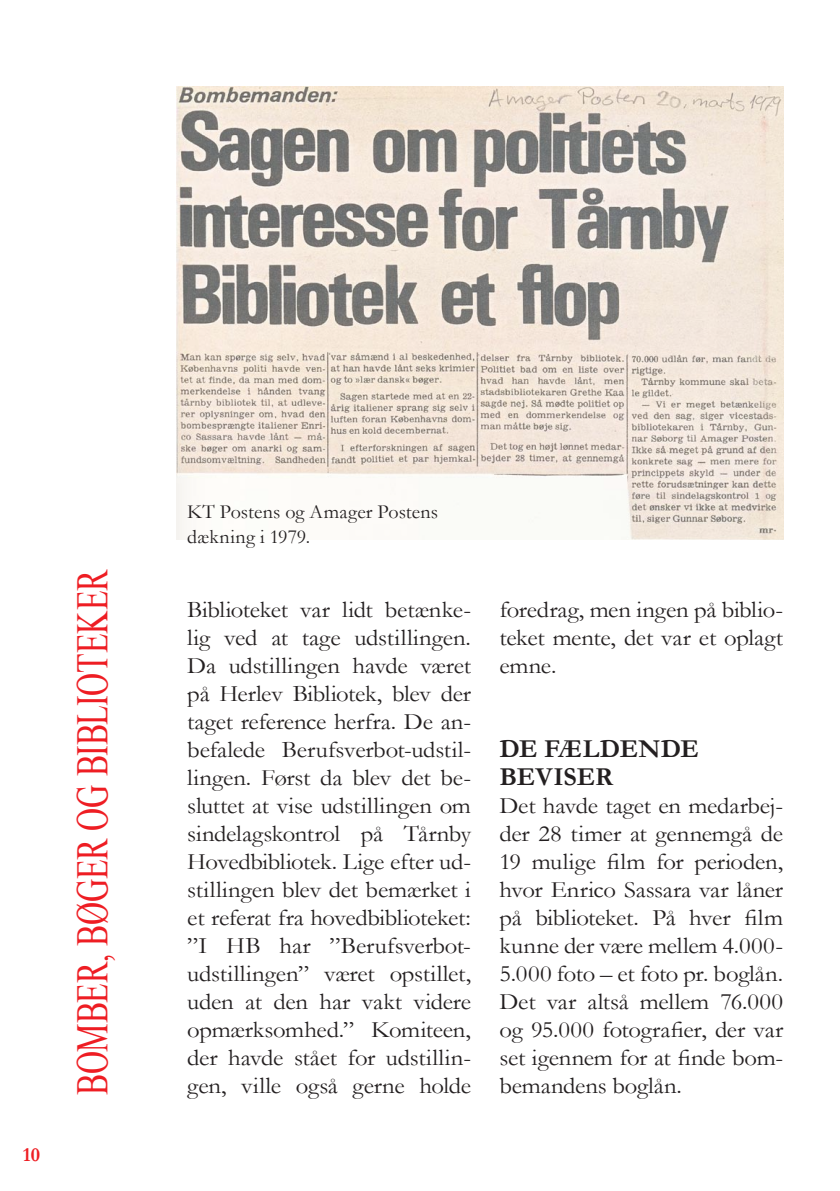
<style>
.page{position:relative;width:840px;height:1191px;background:#fff}
.page>*{position:absolute;margin:0;border:0;box-sizing:border-box;transform-origin:0 0}
.t1{font:44.8px "Times New Roman";letter-spacing:-.01em;color:#ee1d23;scale:.71 1}
.Afsnitstitel{font:700 26px "Garamond";letter-spacing:-.005em;color:#231f20}
.Brødtekst{font:23.6px/28px "Garamond";letter-spacing:-.01em;color:#231f20;text-align:justify;scale:1.05 1}
.Billedtekst_sort_høj{font:20px/25px "Garamond";letter-spacing:.01em;color:#231f20}
.t2{font:700 20px "Garamond";color:#ee1d23}
</style>
<div class="page">
<img style="left:177px;top:86px;width:605px;height:454px">
<p class="t2" style="left:23px;top:1140px;width:19px">10</p>
<h1 class="t1" style="left:62px;top:1095px;width:742px;rotate:-90deg">BOMBER, BØGER OG BIBLIOTEKER</h1>
<p class="Billedtekst_sort_høj" style="left:187px;top:499px;width:252px">KT Postens og Amager Postens dækning i 1979.</p>
<p class="Brødtekst" style="left:187px;top:595px;width:271px">Biblioteket var lidt betænke&shy;lig ved at tage udstillingen.<br>Da udstillingen havde været på Herlev Bibliotek, blev der taget reference herfra. De an&shy;befalede Berufsverbot-udstil&shy;lingen. Først da blev det be&shy;sluttet at vise udstillingen om sindelagskontrol på Tårnby Hovedbibliotek. Lige efter ud&shy;stillingen blev det bemærket i et referat fra hovedbiblioteket: ”I HB har ”Berufsverbot&shy;udstillingen” været opstillet, uden at den har vakt videre opmærksomhed.” Komiteen, der havde stået for udstillin&shy;gen, ville også gerne holde</p>
<p class="Brødtekst" style="left:499px;top:595px;width:271px">foredrag, men ingen på biblio&shy;teket mente, det var et oplagt emne.</p>
<p class="Afsnitstitel" style="left:499px;top:731px;width:201px">DE FÆLDENDE</p>
<p class="Afsnitstitel" style="left:499px;top:759px;width:115px">BEVISER</p>
<p class="Brødtekst" style="left:499px;top:791px;width:271px">Det havde taget en medarbej&shy;der 28 timer at gennemgå de 19 mulige film for perioden, hvor Enrico Sassara var låner på biblioteket. På hver film kunne der være mellem 4.000- 5.000 foto – et foto pr. boglån.<br>Det var altså mellem 76.000 og 95.000 fotografier, der var set igennem for at finde bom&shy;bemandens boglån.</p>
</div>
